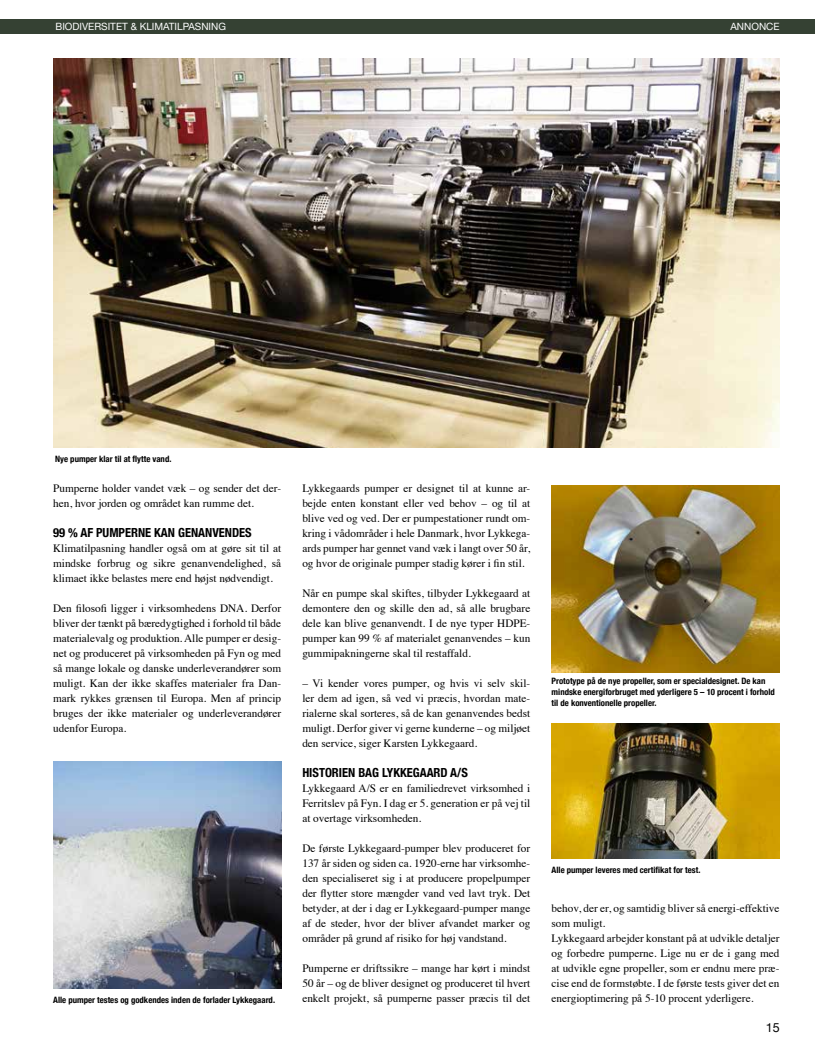
<style>
.page{position:relative;width:815px;height:1053px;background:#fff}
.page>*{position:absolute;margin:0;border:0;box-sizing:border-box;transform-origin:0 0}
.t1{font:700 condensed 12.5px "Helvetica Neue";color:#000}
.t2{font:12.5px "Helvetica Neue";color:#000}
.t3{font:11.25px/15px "Times";color:#000;text-align:justify}
.t4{font:10px "Helvetica Neue";color:#fff}
.t5{font:700 condensed 8.75px/11.2px "Helvetica Neue";color:#000}
</style>
<div class="page">
<div style="left:0;top:19px;width:815px;height:14px;background:#354133"></div>
<img style="left:53px;top:58px;width:727px;height:390px">
<img style="left:552px;top:485px;width:228px;height:187px">
<img style="left:552px;top:723px;width:228px;height:135px">
<img style="left:53px;top:761px;width:228px;height:227px">
<p class="t4" style="left:55px;top:19px;width:172px">BIODIVERSITET &amp; KLIMATILPASNING</p>
<p class="t4" style="left:730px;top:19px;width:51px">ANNONCE</p>
<p class="t5" style="left:55px;top:453px;width:118px">Nye pumper klar til at flytte vand.</p>
<p class="t3" style="left:53px;top:479px;width:229px">Pumperne holder vandet væk – og sender det der&shy;hen, hvor jorden og området kan rumme det.</p>
<p class="t1" style="left:53px;top:522px;width:200px">99 % AF PUMPERNE KAN GENANVENDES</p>
<p class="t3" style="left:53px;top:539px;width:229px">Klimatilpasning handler også om at gøre sit til at mindske forbrug og sikre genanvendelighed, så klimaet ikke belastes mere end højst nødvendigt.</p>
<p class="t3" style="left:53px;top:599px;width:229px">Den filosofi ligger i virksomhedens DNA. Derfor bliver der tænkt på bæredygtighed i forhold til både materialevalg og produktion. Alle pumper er desig&shy;net og produceret på virksomheden på Fyn og med så mange lokale og danske underleverandører som muligt. Kan der ikke skaffes materialer fra Dan&shy;mark rykkes grænsen til Europa. Men af princip bruges der ikke materialer og underleverandører udenfor Europa.</p>
<p class="t5" style="left:53px;top:993px;width:223px">Alle pumper testes og godkendes inden de forlader Lykkegaard.</p>
<p class="t3" style="left:302px;top:479px;width:229px">Lykkegaards pumper er designet til at kunne ar&shy;bejde enten konstant eller ved behov – og til at blive ved og ved. Der er pumpestationer rundt om&shy;kring i vådområder i hele Danmark, hvor Lykkega&shy;ards pumper har gennet vand væk i langt over 50 år, og hvor de originale pumper stadig kører i fin stil.</p>
<p class="t3" style="left:302px;top:584px;width:229px">Når en pumpe skal skiftes, tilbyder Lykkegaard at demontere den og skille den ad, så alle brugbare dele kan blive genanvendt. I de nye typer HDPE&shy;pumper kan 99 % af materialet genanvendes – kun gummipakningerne skal til restaffald.</p>
<p class="t3" style="left:302px;top:674px;width:229px">– Vi kender vores pumper, og hvis vi selv skil&shy;ler dem ad igen, så ved vi præcis, hvordan mate&shy;rialerne skal sorteres, så de kan genanvendes bedst muligt. Derfor giver vi gerne kunderne – og miljøet den service, siger Karsten Lykkegaard.</p>
<p class="t1" style="left:302px;top:762px;width:167px">HISTORIEN BAG LYKKEGAARD A/S</p>
<p class="t3" style="left:302px;top:779px;width:229px">Lykkegaard A/S er en familiedrevet virksomhed i Ferritslev på Fyn. I dag er 5. generation er på vej til at overtage virksomheden.</p>
<p class="t3" style="left:302px;top:839px;width:229px">De første Lykkegaard-pumper blev produceret for 137 år siden og siden ca. 1920-erne har virksomhe&shy;den specialiseret sig i at producere propelpumper der flytter store mængder vand ved lavt tryk. Det betyder, at der i dag er Lykkegaard-pumper mange af de steder, hvor der bliver afvandet marker og områder på grund af risiko for høj vandstand.</p>
<p class="t3" style="left:302px;top:959px;width:229px">Pumperne er driftssikre – mange har kørt i mindst 50 år – og de bliver designet og produceret til hvert enkelt projekt, så pumperne passer præcis til det</p>
<p class="t5" style="left:552px;top:674px;width:225px">Prototype på de nye propeller, som er specialdesignet. De kan mindske energiforbruget med yderligere 5 – 10 procent i forhold til de konventionelle propeller.</p>
<p class="t5" style="left:552px;top:864px;width:150px">Alle pumper leveres med certifikat for test.</p>
<p class="t3" style="left:552px;top:899px;width:229px;text-align:left">behov, der er, og samtidig bliver så energi-effektive som muligt.<br>Lykkegaard arbejder konstant på at udvikle detaljer og forbedre pumperne. Lige nu er de i gang med at udvikle egne propeller, som er endnu mere præ&shy;cise end de formstøbte. I de første tests giver det en energioptimering på 5-10 procent yderligere.</p>
<p class="t2" style="left:766px;top:1018px;width:15px">15</p>
</div>
